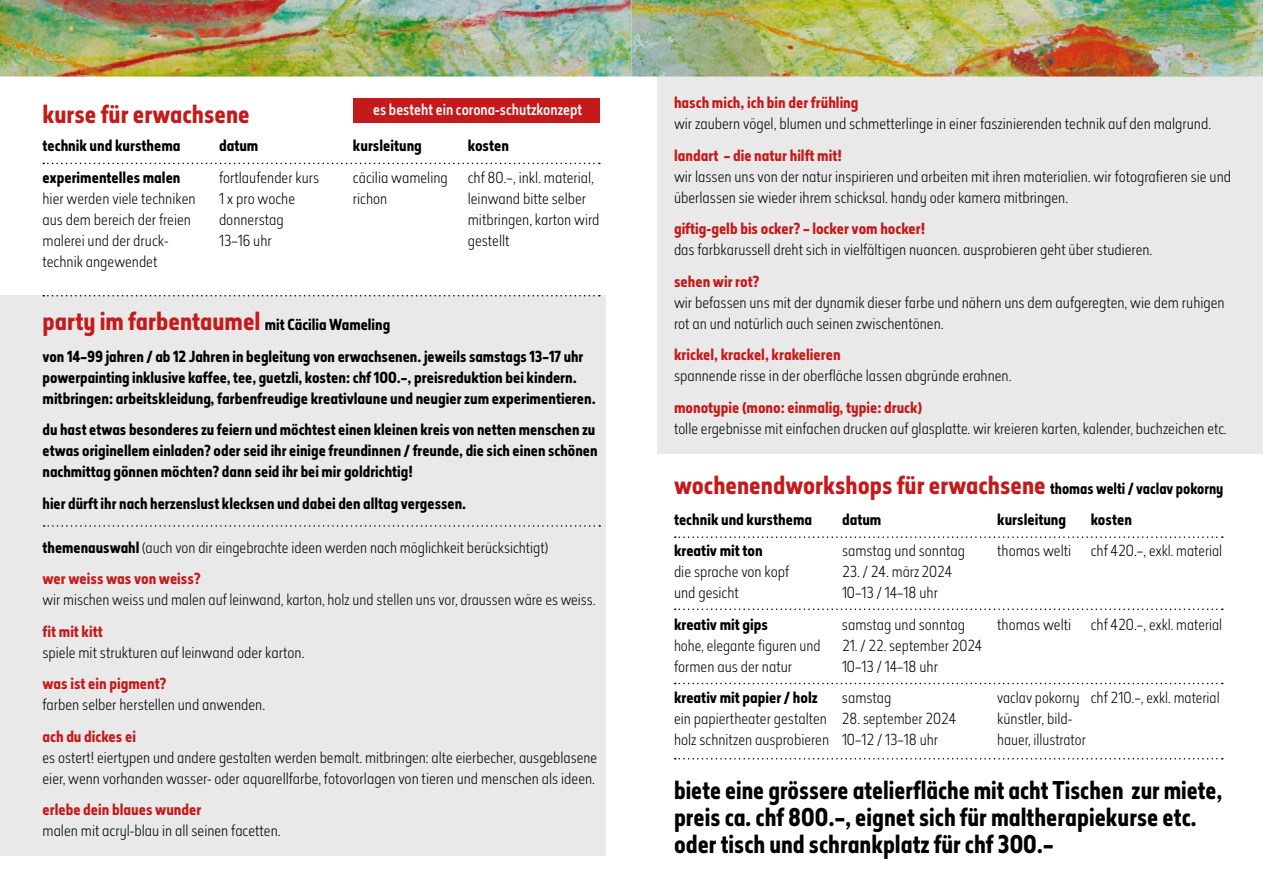
<style>
.page{position:relative;width:1263px;height:893px;background:#fff}
.page>*{position:absolute;margin:0;border:0;box-sizing:border-box;transform-origin:0 0}
.t1{font:700 24px/27px "Elysio";color:#000;scale:.95 1}
.t2{font:700 24px "Elysio";color:#c51a1b}
.t3{font:300 15px/21px "Elysio";color:#000}
.t4{font:700 15px/21px "Elysio";color:#000}
.t5{font:700 15px "Elysio";color:#c51a1b}
.t6{font:500 15px "Elysio";color:#fff}
.s1{font-size:15px;color:#000}
.s2{font-weight:700}
.s3{font-weight:700;color:#c51a1b}
</style>
<div class="page">
<div style="left:658px;top:77px;width:605px;height:377px;background:#e9e9e9"></div>
<div style="left:0;top:296px;width:605px;height:560px;background:#e9e9e9"></div>
<svg style="left:43px;top:295px;width:557px;height:1px"></svg>
<svg style="left:44px;top:525px;width:556px;height:2px"></svg>
<svg style="left:675px;top:758px;width:548px;height:1px"></svg>
<svg style="left:675px;top:683px;width:548px;height:1px"></svg>
<svg style="left:675px;top:608px;width:548px;height:2px"></svg>
<svg style="left:675px;top:536px;width:548px;height:2px"></svg>
<svg style="left:43px;top:163px;width:557px;height:1px"></svg>
<div style="left:353px;top:98px;width:247px;height:25px;background:#c51a1b"></div>
<img style="left:0;top:0;width:1263px;height:77px">
<p class="t2" style="left:43px;top:97px;width:209px">kurse für erwachsene</p>
<p class="t6" style="left:373px;top:99px;width:211px">es besteht ein corona-schutzkonzept</p>
<p class="t4" style="left:43px;top:135px;width:140px">technik und kursthema</p>
<p class="t4" style="left:219px;top:135px;width:41px">datum</p>
<p class="t4" style="left:353px;top:135px;width:71px">kursleitung</p>
<p class="t4" style="left:468px;top:135px;width:43px">kosten</p>
<p class="t4" style="left:43px;top:167px;width:140px">experimentelles malen</p>
<p class="t3" style="left:219px;top:166px;width:102px">fortlaufender kurs</p>
<p class="t3" style="left:353px;top:166px;width:96px">cäcilia wameling</p>
<p class="t3" style="left:468px;top:166px;width:128px">chf 80.–, inkl. material,</p>
<p class="t3" style="left:43px;top:187px;width:155px">hier werden viele techniken</p>
<p class="t3" style="left:219px;top:187px;width:78px">1 x pro woche</p>
<p class="t3" style="left:353px;top:187px;width:36px">richon</p>
<p class="t3" style="left:468px;top:187px;width:120px">leinwand bitte selber</p>
<p class="t3" style="left:43px;top:208px;width:150px">aus dem bereich der freien</p>
<p class="t3" style="left:219px;top:208px;width:66px">donnerstag</p>
<p class="t3" style="left:468px;top:208px;width:133px">mitbringen, karton wird</p>
<p class="t3" style="left:43px;top:229px;width:128px">malerei und der druck-</p>
<p class="t3" style="left:219px;top:229px;width:54px">13–16 uhr</p>
<p class="t3" style="left:468px;top:229px;width:43px">gestellt</p>
<p class="t3" style="left:43px;top:250px;width:116px">technik angewendet</p>
<p class="t2" style="left:43px;top:304px;width:349px">party im farbentaumel <span class="s1">mit Cäcilia Wameling</span></p>
<p class="t4" style="left:43px;top:346px;width:555px">von 14–99 jahren / ab 12 Jahren in begleitung von erwachsenen. jeweils samstags 13–17 uhr powerpainting inklusive kaffee, tee, guetzli, kosten: chf 100.–, preisreduktion bei kindern. mitbringen: arbeitskleidung, farbenfreudige kreativlaune und neugier zum experimentieren.</p>
<p class="t4" style="left:43px;top:419px;width:557px">du hast etwas besonderes zu feiern und möchtest einen kleinen kreis von netten menschen zu etwas originellem einladen? oder seid ihr einige freundinnen / freunde, die sich einen schönen nachmittag gönnen möchten? dann seid ihr bei mir goldrichtig!</p>
<p class="t4" style="left:43px;top:493px;width:425px">hier dürft ihr nach herzenslust klecksen und dabei den alltag vergessen.</p>
<p class="t3" style="left:43px;top:536px;width:507px"><span class="s2">themenauswahl</span> (auch von dir eingebrachte ideen werden nach möglichkeit berücksichtigt)</p>
<p class="t5" style="left:43px;top:568px;width:160px">wer weiss was von weiss?</p>
<p class="t3" style="left:43px;top:589px;width:554px">wir mischen weiss und malen auf leinwand, karton, holz und stellen uns vor, draussen wäre es weiss.</p>
<p class="t5" style="left:43px;top:621px;width:62px">fit mit kitt</p>
<p class="t3" style="left:43px;top:641px;width:264px">spiele mit strukturen auf leinwand oder karton.</p>
<p class="t5" style="left:43px;top:673px;width:125px">was ist ein pigment?</p>
<p class="t3" style="left:43px;top:694px;width:224px">farben selber herstellen und anwenden.</p>
<p class="t5" style="left:43px;top:726px;width:95px">ach du dickes ei</p>
<p class="t3" style="left:43px;top:746px;width:556px">es ostert! eiertypen und andere gestalten werden bemalt. mitbringen: alte eierbecher, ausgeblasene eier, wenn vorhanden wasser- oder aquarellfarbe, fotovorlagen von tieren und menschen als ideen.</p>
<p class="t5" style="left:43px;top:799px;width:160px">erlebe dein blaues wunder</p>
<p class="t3" style="left:43px;top:820px;width:240px">malen mit acryl-blau in all seinen facetten.</p>
<p class="t5" style="left:674px;top:92px;width:186px">hasch mich, ich bin der frühling</p>
<p class="t3" style="left:674px;top:113px;width:539px">wir zaubern vögel, blumen und schmetterlinge in einer faszinierenden technik auf den malgrund.</p>
<p class="t5" style="left:674px;top:144px;width:169px">landart – die natur hilft mit!</p>
<p class="t3" style="left:674px;top:165px;width:558px">wir lassen uns von der natur inspirieren und arbeiten mit ihren materialien. wir fotografieren sie und überlassen sie wieder ihrem schicksal. handy oder kamera mitbringen.</p>
<p class="t5" style="left:674px;top:218px;width:253px">giftig-gelb bis ocker? – locker vom hocker!</p>
<p class="t3" style="left:674px;top:239px;width:480px">das farbkarussell dreht sich in vielfältigen nuancen. ausprobieren geht über studieren.</p>
<p class="t5" style="left:674px;top:270px;width:87px">sehen wir rot?</p>
<p class="t3" style="left:674px;top:291px;width:552px">wir befassen uns mit der dynamik dieser farbe und nähern uns dem aufgeregten, wie dem ruhigen rot an und natürlich auch seinen zwischentönen.</p>
<p class="t3" style="left:674px;top:344px;width:339px"><span class="s3">krickel, krackel, krakelieren<br></span>spannende risse in der oberfläche lassen abgründe erahnen.</p>
<p class="t5" style="left:674px;top:396px;width:250px">monotypie (mono: einmalig, typie: druck)</p>
<p class="t3" style="left:674px;top:417px;width:554px">tolle ergebnisse mit einfachen drucken auf glasplatte. wir kreieren karten, kalender, buchzeichen etc.</p>
<p class="t2" style="left:674px;top:468px;width:551px">wochenendworkshops für erwachsene <span class="s1">thomas welti / vaclav pokorny</span></p>
<p class="t4" style="left:674px;top:509px;width:140px">technik und kursthema</p>
<p class="t4" style="left:842px;top:509px;width:41px">datum</p>
<p class="t4" style="left:997px;top:509px;width:71px">kursleitung</p>
<p class="t4" style="left:1091px;top:509px;width:43px">kosten</p>
<p class="t4" style="left:674px;top:541px;width:90px">kreativ mit ton</p>
<p class="t3" style="left:842px;top:540px;width:125px">samstag und sonntag</p>
<p class="t3" style="left:997px;top:540px;width:75px">thomas welti</p>
<p class="t3" style="left:1091px;top:540px;width:133px">chf 420.–, exkl. material</p>
<p class="t3" style="left:674px;top:561px;width:117px">die sprache von kopf</p>
<p class="t3" style="left:842px;top:561px;width:112px">23. / 24. märz 2024</p>
<p class="t3" style="left:674px;top:582px;width:66px">und gesicht</p>
<p class="t3" style="left:842px;top:582px;width:97px">10–13 / 14–18 uhr</p>
<p class="t4" style="left:674px;top:614px;width:95px">kreativ mit gips</p>
<p class="t3" style="left:842px;top:614px;width:125px">samstag und sonntag</p>
<p class="t3" style="left:997px;top:614px;width:75px">thomas welti</p>
<p class="t3" style="left:1091px;top:614px;width:133px">chf 420.–, exkl. material</p>
<p class="t3" style="left:674px;top:635px;width:148px">hohe, elegante figuren und</p>
<p class="t3" style="left:842px;top:635px;width:142px">21. / 22. september 2024</p>
<p class="t3" style="left:674px;top:656px;width:120px">formen aus der natur</p>
<p class="t3" style="left:842px;top:656px;width:97px">10–13 / 14–18 uhr</p>
<p class="t4" style="left:674px;top:688px;width:145px">kreativ mit papier / holz</p>
<p class="t3" style="left:842px;top:687px;width:51px">samstag</p>
<p class="t3" style="left:997px;top:687px;width:224px">vaclav pokorny chf 210.–, exkl. material</p>
<p class="t3" style="left:674px;top:708px;width:284px">ein papiertheater gestalten 28. september 2024</p>
<p class="t3" style="left:997px;top:708px;width:77px">künstler, bild-</p>
<p class="t3" style="left:674px;top:729px;width:266px">holz schnitzen ausprobieren 10–12 / 13–18 uhr</p>
<p class="t3" style="left:997px;top:729px;width:90px">hauer, illustrator</p>
<p class="t1" style="left:674px;top:777px;width:579px">biete eine grössere atelierfläche mit acht Tischen zur miete, preis ca. chf 800.–, eignet sich für maltherapiekurse etc. oder tisch und schrankplatz für chf 300.–</p>
</div>
